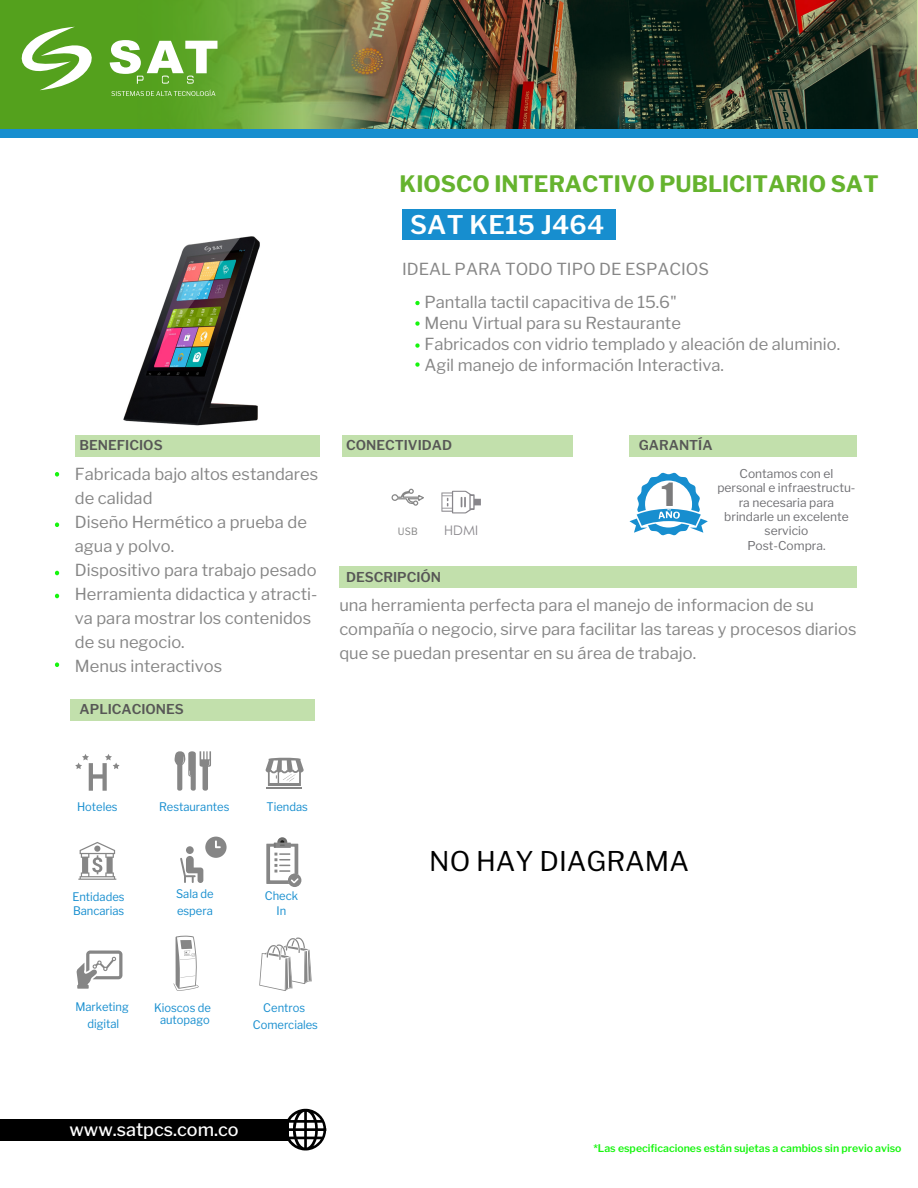
<style>
.page{position:relative;width:918px;height:1188px;background:#fff}
.page>*{position:absolute;margin:0;border:0;box-sizing:border-box;transform-origin:0 0}
.t1{font:29.4px "Impact";color:#7b7b7c;scale:1.12 1}
.t2{font:27px "Libre Franklin";color:#000}
.t3{font:600 25.5px "Libre Franklin";letter-spacing:.01em;color:#fff}
.t4{font:700 22.5px "Libre Franklin";color:#65b32e}
.t5{font:500 18px "Libre Franklin";color:#fff}
.t6{font:16.5px/24px "Libre Franklin";color:#868686}
.t7{font:600 13.5px "Libre Franklin";color:#575756}
.t8{font:13.2px "Century Gothic";color:#88868b}
.t9{font:12.15px/14.4px "Libre Franklin";color:#6f6f73;text-align:center}
.t10{font:11.7px/16.5px "Libre Franklin";color:#178ecf;text-align:center;scale:.95 1}
.t11{font:600 10.5px "Libre Franklin";color:#17f50f}
.t12{font:10.05px "Libre Franklin";color:#868686;scale:.95 1}
</style>
<div class="page">
<svg style="left:630px;top:473px;width:78px;height:62px"></svg>
<svg style="left:55px;top:472px;width:4px;height:5px"></svg>
<svg style="left:55px;top:523px;width:4px;height:4px"></svg>
<svg style="left:55px;top:571px;width:4px;height:4px"></svg>
<svg style="left:55px;top:594px;width:4px;height:4px"></svg>
<svg style="left:55px;top:662px;width:4px;height:5px"></svg>
<div style="left:402px;top:210px;width:213px;height:30px;background:#178ecf"></div>
<div style="left:0;top:1119px;width:288px;height:22px;background:#000"></div>
<svg style="left:287px;top:1109px;width:39px;height:41px"></svg>
<img style="left:0;top:0;width:918px;height:129px">
<svg style="left:17px;top:27px;width:80px;height:63px"></svg>
<svg style="left:110px;top:40px;width:107px;height:44px"></svg>
<svg style="left:111px;top:90px;width:104px;height:6px"></svg>
<div style="left:0;top:129px;width:918px;height:9px;background:#178ecf"></div>
<div style="left:75px;top:435px;width:244px;height:22px;background:#c2e0ac"></div>
<div style="left:342px;top:435px;width:231px;height:22px;background:#c2e0ac"></div>
<div style="left:629px;top:435px;width:228px;height:22px;background:#c2e0ac"></div>
<div style="left:339px;top:566px;width:518px;height:22px;background:#c2e0ac"></div>
<div style="left:70px;top:699px;width:245px;height:22px;background:#c2e0ac"></div>
<svg style="left:415px;top:321px;width:5px;height:5px"></svg>
<svg style="left:415px;top:343px;width:5px;height:5px"></svg>
<svg style="left:415px;top:362px;width:5px;height:5px"></svg>
<svg style="left:415px;top:301px;width:5px;height:4px"></svg>
<svg style="left:391px;top:488px;width:33px;height:18px"></svg>
<svg style="left:441px;top:491px;width:40px;height:22px"></svg>
<svg style="left:75px;top:754px;width:45px;height:37px"></svg>
<svg style="left:175px;top:751px;width:36px;height:40px"></svg>
<svg style="left:78px;top:842px;width:38px;height:38px"></svg>
<svg style="left:266px;top:757px;width:38px;height:29px"></svg>
<hr style="left:267px;top:787px;width:35px;height:2px;background:#868686">
<svg style="left:76px;top:950px;width:46px;height:39px"></svg>
<svg style="left:173px;top:936px;width:26px;height:55px"></svg>
<svg style="left:259px;top:938px;width:53px;height:53px"></svg>
<svg style="left:180px;top:837px;width:47px;height:46px"></svg>
<div style="left:288px;top:874px;width:13px;height:13px;background:#868686;border-radius:50%"></div>
<svg style="left:266px;top:837px;width:33px;height:47px"></svg>
<img style="left:123px;top:236px;width:137px;height:190px">
<svg style="left:204px;top:246px;width:18px;height:6px"></svg>
<h3 class="t4" style="left:400px;top:170px;width:481px">KIOSCO INTERACTIVO PUBLICITARIO SAT</h3>
<h3 class="t3" style="left:410px;top:210px;width:196px">SAT KE15 J464</h3>
<p class="t6" style="left:402px;top:253px;width:308px;line-height:32.5px;text-align:center">IDEAL PARA TODO TIPO DE ESPACIOS<br>Pantalla tactil capacitiva de 15.6"</p>
<p class="t6" style="left:424px;top:312px;width:417px;line-height:21px">Menu Virtual para su Restaurante<br>Fabricados con vidrio templado y aleación de aluminio.<br>Agil manejo de información Interactiva.</p>
<p class="t7" style="left:80px;top:437px;width:85px">BENEFICIOS</p>
<p class="t7" style="left:346px;top:437px;width:108px">CONECTIVIDAD</p>
<p class="t7" style="left:639px;top:437px;width:75px">GARANTÍA</p>
<p class="t6" style="left:75px;top:462px;width:245px">Fabricada bajo altos estandares de calidad<br>Diseño Hermético a prueba de agua y polvo.<br>Dispositivo para trabajo pesado<br>Herramienta didactica y atracti&shy;va para mostrar los contenidos de su negocio.<br>Menus interactivos</p>
<p class="t7" style="left:80px;top:701px;width:106px">APLICACIONES</p>
<p class="t12" style="left:398px;top:525px;width:22px">USB</p>
<p class="t8" style="left:444px;top:521px;width:36px">HDMI</p>
<p class="t7" style="left:346px;top:569px;width:97px">DESCRIPCIÓN</p>
<h1 class="t1" style="left:662px;top:472px;width:13px">1</h1>
<p class="t9" style="left:717px;top:466px;width:140px">Contamos con el personal e infraestructu&shy;ra necesaria para brindarle un excelente servicio<br>Post-Compra.</p>
<p class="t6" style="left:339px;top:593px;width:519px">una herramienta perfecta para el manejo de informacion de su compañía o negocio, sirve para facilitar las tareas y procesos diarios que se puedan presentar en su área de trabajo.</p>
<p class="t10" style="left:77px;top:798px;width:44px">Hoteles</p>
<p class="t10" style="left:159px;top:798px;width:75px">Restaurantes</p>
<p class="t10" style="left:267px;top:798px;width:45px">Tiendas</p>
<p class="t10" style="left:72px;top:890px;width:56px;line-height:13.5px;text-align:left">Entidades<br>Bancarias</p>
<p class="t10" style="left:176px;top:886px;width:41px;text-align:left">Sala de espera</p>
<p class="t10" style="left:265px;top:888px;width:36px;line-height:14.9px">Check<br>In</p>
<p class="t10" style="left:75px;top:999px;width:58px">Marketing digital</p>
<p class="t10" style="left:154px;top:1002px;width:61px;line-height:12px">Kioscos de autopago</p>
<p class="t10" style="left:253px;top:1000px;width:70px">Centros<br>Comerciales</p>
<h2 class="t2" style="left:429px;top:845px;width:261px">NO HAY DIAGRAMA</h2>
<p class="t5" style="left:69px;top:1119px;width:171px">www.satpcs.com.co</p>
<p class="t11" style="left:593px;top:1142px;width:310px">*Las especificaciones están sujetas a cambios sin previo aviso</p>
</div>
